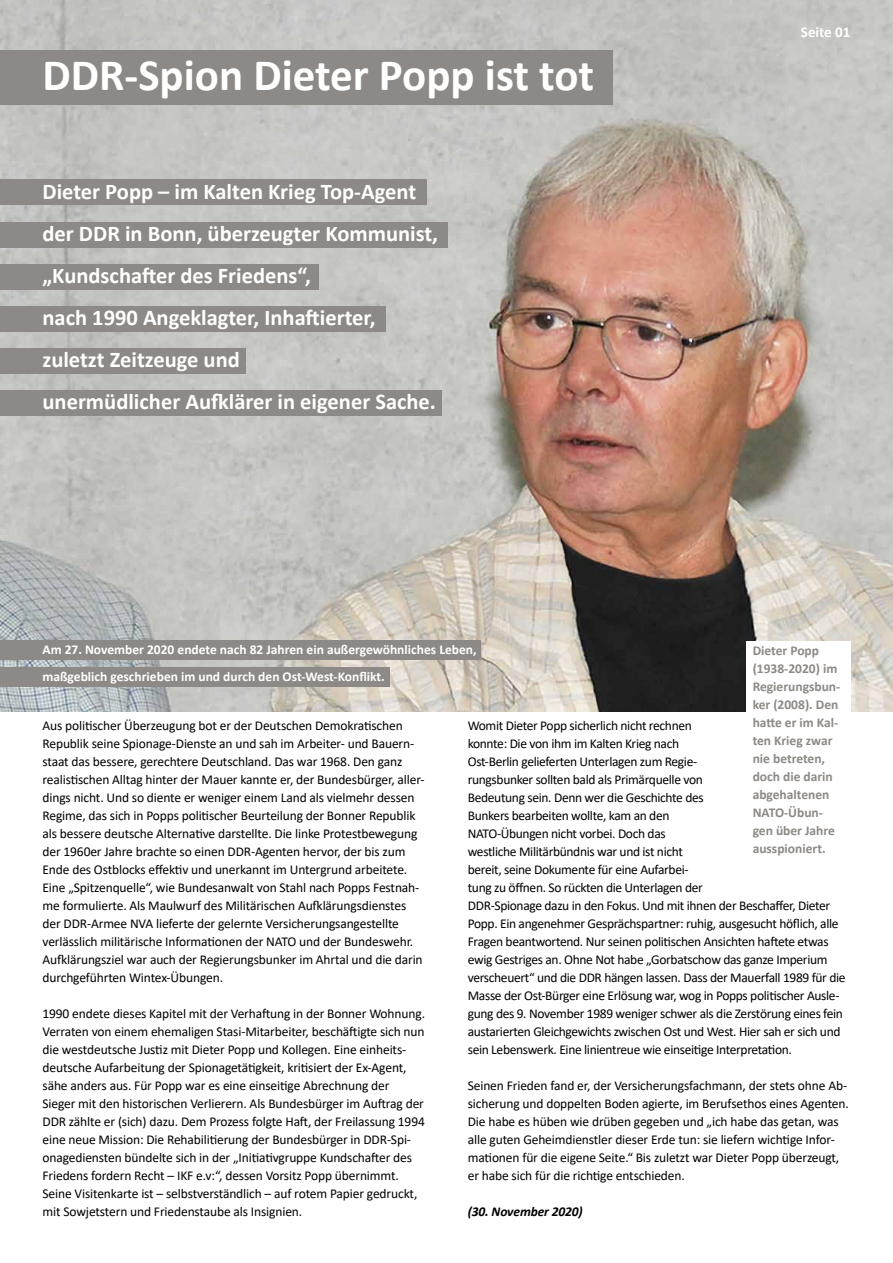
<style>
.page{position:relative;width:893px;height:1263px;background:#fff}
.page>*{position:absolute;margin:0;border:0;box-sizing:border-box;transform-origin:0 0}
.t1{font:700 45px "Calibri";color:#fff}
.t2{font:700 22.5px/42px "Calibri";color:#fff}
.t3{font:700 15px "Calibri";color:#fff}
.t4{font:13.5px/18px "Calibri";letter-spacing:-.01em;color:#000}
.t5{font:700 13.5px/18px "Calibri";color:#8c8986}
.t6{font:700 13.5px/27px "Calibri";color:#fff}
.t7{font:italic 700 13.5px "Calibri";letter-spacing:-.01em;color:#000}
</style>
<div class="page">
<img style="left:0;top:0;width:893px;height:711px">
<div style="left:0;top:50px;width:612px;height:55px;background:#8c8986"></div>
<div style="left:0;top:179px;width:426px;height:26px;background:#8c8986"></div>
<div style="left:0;top:222px;width:448px;height:26px;background:#8c8986"></div>
<div style="left:0;top:264px;width:318px;height:26px;background:#8c8986"></div>
<div style="left:0;top:640px;width:481px;height:20px;background:#8c8986"></div>
<div style="left:746px;top:641px;width:104px;height:74px;background:#fff"></div>
<div style="left:0;top:306px;width:386px;height:26px;background:#8c8986"></div>
<div style="left:0;top:666px;width:389px;height:20px;background:#8c8986"></div>
<div style="left:0;top:348px;width:245px;height:26px;background:#8c8986"></div>
<div style="left:0;top:390px;width:441px;height:26px;background:#8c8986"></div>
<h1 class="t1" style="left:43px;top:43px;width:553px">DDR-Spion Dieter Popp ist tot</h1>
<h2 class="t2" style="left:43px;top:170px;width:397px">Dieter Popp – im Kalten Krieg Top-Agent der DDR in Bonn, überzeugter Kommunist, „Kundschafter des Friedens“,<br>nach 1990 Angeklagter, Inhaftierter, zuletzt Zeitzeuge und<br>unermüdlicher Aufklärer in eigener Sache.</h2>
<p class="t3" style="left:801px;top:21px;width:51px">Seite 01</p>
<p class="t6" style="left:43px;top:636px;width:436px">Am 27. November 2020 endete nach 82 Jahren ein außergewöhnliches Leben, maßgeblich geschrieben im und durch den Ost-West-Konflikt.</p>
<p class="t5" style="left:753px;top:642px;width:89px">Dieter Popp (1938-2020) im<br>Regierungsbun&shy;ker (2008). Den hatte er im Kal&shy;ten Krieg zwar nie betreten, doch die darin abgehaltenen<br>NATO-Übun&shy;gen über Jahre ausspioniert.</p>
<p class="t4" style="left:43px;top:716px;width:384px">Aus politischer Überzeugung bot er der Deutschen Demokratischen Republik seine Spionage-Dienste an und sah im Arbeiter- und Bauern&shy;staat das bessere, gerechtere Deutschland. Das war 1968. Den ganz realistischen Alltag hinter der Mauer kannte er, der Bundesbürger, aller&shy;dings nicht. Und so diente er weniger einem Land als vielmehr dessen Regime, das sich in Popps politischer Beurteilung der Bonner Republik als bessere deutsche Alternative darstellte. Die linke Protestbewegung der 1960er Jahre brachte so einen DDR-Agenten hervor, der bis zum Ende des Ostblocks effektiv und unerkannt im Untergrund arbeitete.<br>Eine „Spitzenquelle“, wie Bundesanwalt von Stahl nach Popps Festnah&shy;me formulierte. Als Maulwurf des Militärischen Aufklärungsdienstes der DDR-Armee NVA lieferte der gelernte Versicherungsangestellte verlässlich militärische Informationen der NATO und der Bundeswehr.<br>Aufklärungsziel war auch der Regierungsbunker im Ahrtal und die darin durchgeführten Wintex-Übungen.</p>
<p class="t4" style="left:43px;top:1004px;width:384px">1990 endete dieses Kapitel mit der Verhaftung in der Bonner Wohnung.<br>Verraten von einem ehemaligen Stasi-Mitarbeiter, beschäftigte sich nun die westdeutsche Justiz mit Dieter Popp und Kollegen. Eine einheits&shy;deutsche Aufarbeitung der Spionagetätigkeit, kritisiert der Ex-Agent, sähe anders aus. Für Popp war es eine einseitige Abrechnung der Sieger mit den historischen Verlierern. Als Bundesbürger im Auftrag der DDR zählte er (sich) dazu. Dem Prozess folgte Haft, der Freilassung 1994 eine neue Mission: Die Rehabilitierung der Bundesbürger in DDR-Spi&shy;onagediensten bündelte sich in der „Initiativgruppe Kundschafter des Friedens fordern Recht – IKF e.v:“, dessen Vorsitz Popp übernimmt.<br>Seine Visitenkarte ist – selbstverständlich – auf rotem Papier gedruckt, mit Sowjetstern und Friedenstaube als Insignien.</p>
<p class="t4" style="left:468px;top:716px;width:238px">Womit Dieter Popp sicherlich nicht rechnen konnte: Die von ihm im Kalten Krieg nach Ost-Berlin gelieferten Unterlagen zum Regie&shy;rungsbunker sollten bald als Primärquelle von Bedeutung sein. Denn wer die Geschichte des Bunkers bearbeiten wollte, kam an den NATO-Übungen nicht vorbei. Doch das westliche Militärbündnis war und ist nicht bereit, seine Dokumente für eine Aufarbei&shy;tung zu öffnen. So rückten die Unterlagen der</p>
<p class="t4" style="left:468px;top:896px;width:379px">DDR-Spionage dazu in den Fokus. Und mit ihnen der Beschaffer, Dieter Popp. Ein angenehmer Gesprächspartner: ruhig, ausgesucht höflich, alle Fragen beantwortend. Nur seinen politischen Ansichten haftete etwas ewig Gestriges an. Ohne Not habe „Gorbatschow das ganze Imperium verscheuert“ und die DDR hängen lassen. Dass der Mauerfall 1989 für die Masse der Ost-Bürger eine Erlösung war, wog in Popps politischer Ausle&shy;gung des 9. November 1989 weniger schwer als die Zerstörung eines fein austarierten Gleichgewichts zwischen Ost und West. Hier sah er sich und sein Lebenswerk. Eine linientreue wie einseitige Interpretation.</p>
<p class="t4" style="left:468px;top:1076px;width:383px">Seinen Frieden fand er, der Versicherungsfachmann, der stets ohne Ab&shy;sicherung und doppelten Boden agierte, im Berufsethos eines Agenten.<br>Die habe es hüben wie drüben gegeben und „ich habe das getan, was alle guten Geheimdienstler dieser Erde tun: sie liefern wichtige Infor&shy;mationen für die eigene Seite.“ Bis zuletzt war Dieter Popp überzeugt, er habe sich für die richtige entschieden.</p>
<p class="t7" style="left:468px;top:1202px;width:117px">(30. November 2020)</p>
</div>
